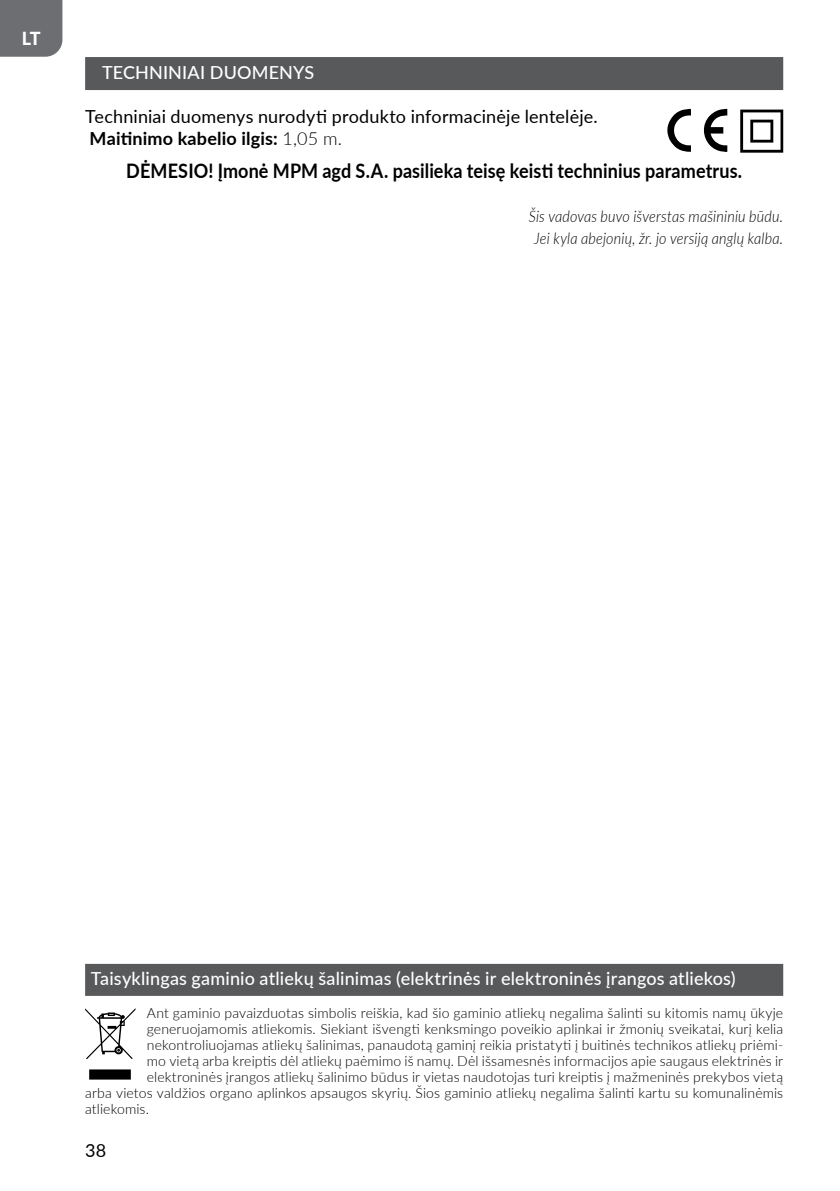
<style>
.page{position:relative;width:840px;height:1191px;background:#fff}
.page>*{position:absolute;margin:0;border:0;box-sizing:border-box;transform-origin:0 0}
.t1{font:700 20px "Lato";letter-spacing:.005em;color:#000;scale:.9 1}
.t2{font:500 18px "Lato";letter-spacing:.01em;color:#fff}
.t3{font:18px/22px "Lato";letter-spacing:.01em;color:#000}
.t4{font:800 18px "Lato";color:#fff}
.t5{font:italic 300 16px/22px "Lato";letter-spacing:.015em;color:#000;text-align:center;scale:.9 1}
.t6{font:300 14px "Lato";letter-spacing:.005em;color:#000}
.s1{font-weight:700}
.s2{font-weight:300}
</style>
<div class="page">
<div style="left:0;top:0;width:62px;height:57px;background:#6d6e71"></div>
<div style="left:85px;top:57px;width:697px;height:33px;background:#58595b"></div>
<svg style="left:667px;top:109px;width:23px;height:43px"></svg>
<svg style="left:703px;top:109px;width:24px;height:43px"></svg>
<svg style="left:740px;top:110px;width:42px;height:43px"></svg>
<div style="left:85px;top:964px;width:697px;height:32px;background:#58595b"></div>
<svg style="left:85px;top:1008px;width:50px;height:71px"></svg>
<p class="t4" style="left:22px;top:25px;width:20px">LT</p>
<p class="t2" style="left:102px;top:59px;width:213px">TECHNINIAI DUOMENYS</p>
<p class="t3" style="left:85px;top:104px;width:514px">Techniniai duomenys nurodyti produkto informacinėje lentelėje.<br><span class="s1">Maitinimo kabelio ilgis:</span> <span class="s2">1,05 m.</span></p>
<h1 class="t1" style="left:126px;top:156px;width:685px">DĖMESIO! Įmonė MPM agd S.A. pasilieka teisę keisti techninius parametrus.</h1>
<p class="t5" style="left:528px;top:204px;width:284px">Šis vadovas buvo išverstas mašininiu būdu.<br>Jei kyla abejonių, žr. jo versiją anglų kalba.</p>
<p class="t2" style="left:91px;top:965px;width:646px">Taisyklingas gaminio atliekų šalinimas (elektrinės ir elektroninės įrangos atliekos)</p>
<p class="t6" style="left:147px;top:1002px;width:637px">Ant gaminio pavaizduotas simbolis reiškia, kad šio gaminio atliekų negalima šalinti su kitomis namų ūkyje</p>
<p class="t6" style="left:147px;top:1018px;width:637px">generuojamomis atliekomis. Siekiant išvengti kenksmingo poveikio aplinkai ir žmonių sveikatai, kurį kelia</p>
<p class="t6" style="left:147px;top:1034px;width:637px">nekontroliuojamas atliekų šalinimas, panaudotą gaminį reikia pristatyti į buitinės technikos atliekų priėmi-</p>
<p class="t6" style="left:147px;top:1050px;width:637px">mo vietą arba kreiptis dėl atliekų paėmimo iš namų. Dėl išsamesnės informacijos apie saugaus elektrinės ir</p>
<p class="t6" style="left:147px;top:1066px;width:637px">elektroninės įrangos atliekų šalinimo būdus ir vietas naudotojas turi kreiptis į mažmeninės prekybos vietą</p>
<p class="t6" style="left:85px;top:1082px;width:699px">arba vietos valdžios organo aplinkos apsaugos skyrių. Šios gaminio atliekų negalima šalinti kartu su komunalinėmis</p>
<p class="t6" style="left:85px;top:1098px;width:65px">atliekomis.</p>
<p class="t3" style="left:85px;top:1138px;width:23px">38</p>
</div>
